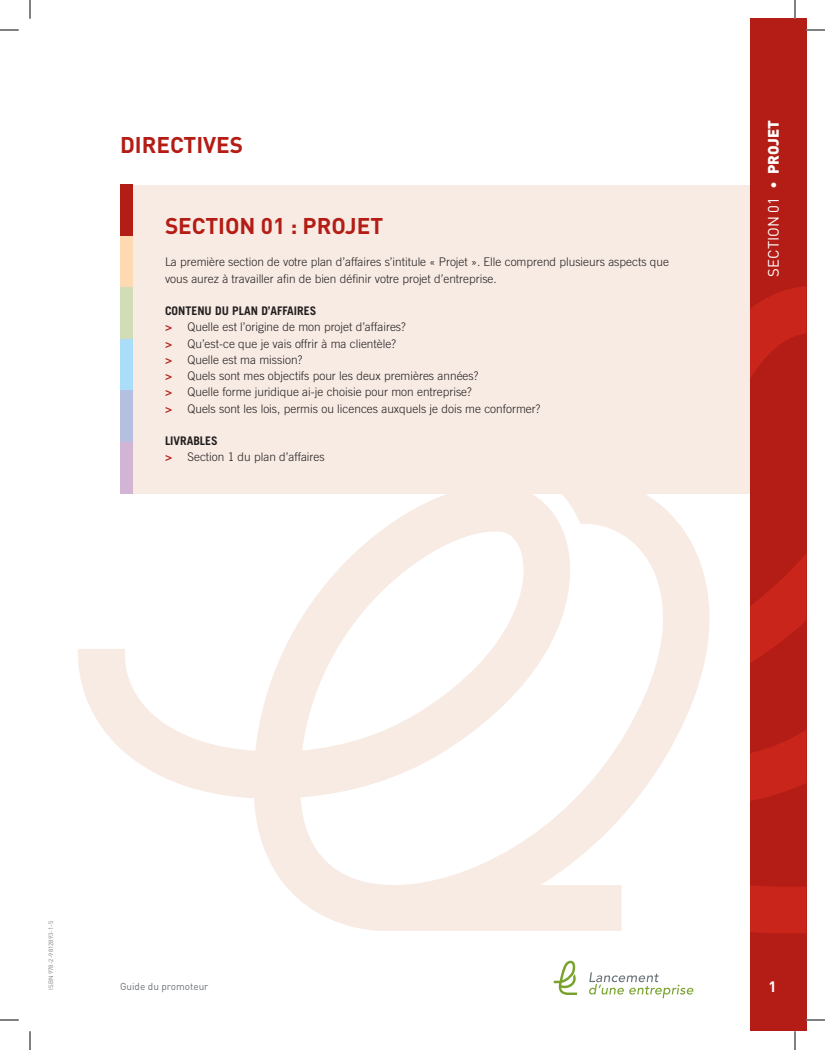
<style>
.page{position:relative;width:825px;height:1050px;background:#fff}
.page>*{position:absolute;margin:0;border:0;box-sizing:border-box;transform-origin:0 0}
.t1{font:700 22.5px "DIN";color:#b41d15}
.t2{font:15px "DIN";color:#fff}
.t3{font:700 15px "DIN";color:#fff}
.t4{font:300 11.88px/16.2px "Trade Gothic LT Std";color:#231f20}
.t5{font:700 11.88px "Trade Gothic LT Std";color:#231f20}
.t6{font:10px "DIN";color:#6a747b}
.t7{font:6.25px "DIN";color:#808083}
.s1{font-family:"Trade Gothic LT Std Bd Cn 20";font-weight:400;color:#b41d15}
.s2{font-weight:900}
</style>
<div class="page">
<div style="left:120px;top:185px;width:630px;height:309px;background:#f8ebe4"></div>
<div style="left:120px;top:184px;width:13px;height:52px;background:#b41d15"></div>
<div style="left:120px;top:236px;width:13px;height:51px;background:#fedab3"></div>
<div style="left:120px;top:287px;width:13px;height:52px;background:#d0ddb6"></div>
<div style="left:120px;top:339px;width:13px;height:52px;background:#aaddf7"></div>
<div style="left:120px;top:391px;width:13px;height:51px;background:#b5bfe0"></div>
<div style="left:120px;top:442px;width:13px;height:52px;background:#d2b5d5"></div>
<svg style="left:78px;top:494px;width:632px;height:437px"></svg>
<div style="left:750px;top:19px;width:56px;height:1012px;background:#b41d15"></div>
<svg style="left:750px;top:286px;width:56px;height:647px"></svg>
<svg style="left:589px;top:972px;width:105px;height:26px"></svg>
<svg style="left:554px;top:960px;width:23px;height:35px"></svg>
<svg style="left:0;top:29px;width:19px;height:2px"></svg>
<svg style="left:806px;top:29px;width:19px;height:2px"></svg>
<svg style="left:0;top:1019px;width:19px;height:2px"></svg>
<svg style="left:806px;top:1019px;width:19px;height:2px"></svg>
<svg style="left:29px;top:0;width:2px;height:19px"></svg>
<svg style="left:29px;top:1031px;width:2px;height:19px"></svg>
<svg style="left:794px;top:0;width:2px;height:19px"></svg>
<svg style="left:794px;top:1031px;width:2px;height:19px"></svg>
<p class="t1" style="left:120px;top:130px;width:125px">DIRECTIVES</p>
<p class="t1" style="left:165px;top:211px;width:220px">SECTION 01 : PROJET</p>
<p class="t4" style="left:165px;top:254px;width:506px">La première section de votre plan d’affaires s’intitule « Projet ». Elle comprend plusieurs aspects que vous aurez à travailler afin de bien définir votre projet d’entreprise.</p>
<p class="t5" style="left:165px;top:303px;width:153px">CONTENU DU PLAN D’AFFAIRES</p>
<p class="t4" style="left:165px;top:319px;width:242px"><span class="s1">&gt;</span> Quelle est l’origine de mon projet d’affaires?</p>
<p class="t4" style="left:165px;top:335px;width:232px"><span class="s1">&gt;</span> Qu’est-ce que je vais offrir à ma clientèle?</p>
<p class="t4" style="left:165px;top:351px;width:139px"><span class="s1">&gt;</span> Quelle est ma mission?</p>
<p class="t4" style="left:165px;top:367px;width:315px"><span class="s1">&gt;</span> Quels sont mes objectifs pour les deux premières années?</p>
<p class="t4" style="left:165px;top:384px;width:308px"><span class="s1">&gt;</span> Quelle forme juridique ai-je choisie pour mon entreprise?</p>
<p class="t4" style="left:165px;top:400px;width:377px"><span class="s1">&gt;</span> Quels sont les lois, permis ou licences auxquels je dois me conformer?</p>
<p class="t5" style="left:165px;top:433px;width:54px">LIVRABLES</p>
<p class="t4" style="left:165px;top:449px;width:161px"><span class="s1">&gt;</span> Section 1 du plan d’affaires</p>
<p class="t2" style="left:764px;top:277px;width:158px;rotate:-90deg">SECTION 01 • <span class="s2">PROJET</span></p>
<p class="t7" style="left:47px;top:990px;width:70px;rotate:-90deg">ISBN 978-2-9812893-1-5</p>
<p class="t6" style="left:120px;top:980px;width:90px">Guide du promoteur</p>
<p class="t3" style="left:768px;top:977px;width:10px">1</p>
</div>
